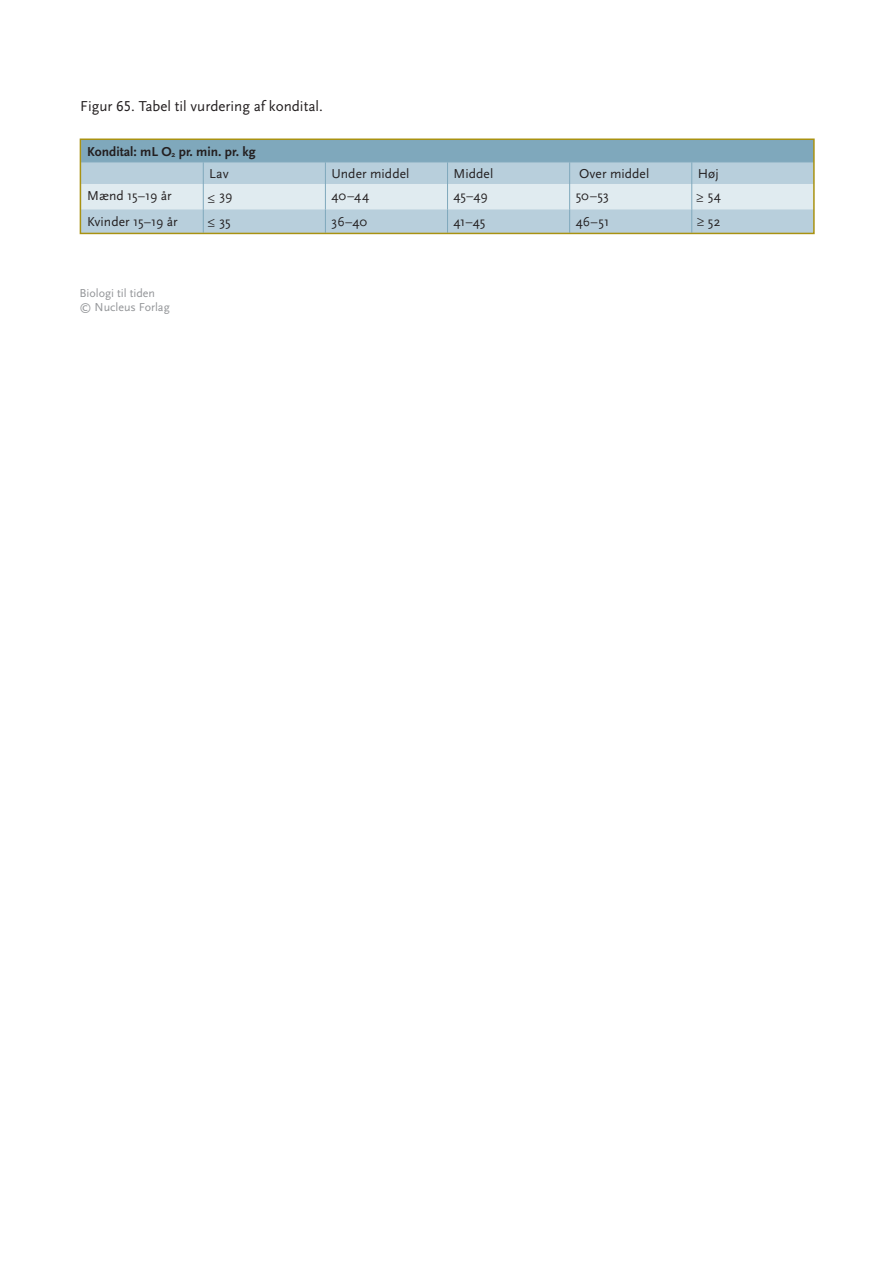
<style>
.page{position:relative;width:893px;height:1263px;background:#fff}
.page>*{position:absolute;margin:0;border:0;box-sizing:border-box;transform-origin:0 0}
.t1{font:15px "Scala Sans LF";color:#231f20}
.t2{font:13.5px "Scala Sans";letter-spacing:.005em;color:#231f20}
.t3{font:700 13.5px/22px "Scala Sans";color:#231f20}
.t4{font:12px/14.4px "Scala Sans LF";color:#939598}
.s1{font-weight:400}
</style>
<div class="page">
<div style="left:81px;top:140px;width:733px;height:22px;background:#7fa8bc"></div>
<div style="left:80px;top:138px;width:735px;height:96px;border:2px solid #a99212"></div>
<svg style="left:80px;top:161px;width:735px;height:72px;background:#c4d7e0"></svg>
<p class="t1" style="left:80px;top:98px;width:244px">Figur 65. Tabel til vurdering af kondital.</p>
<p class="t3" style="left:209px;top:141px;width:48px;text-indent:-122px">Kondital: mL O<sub>2</sub> pr. min. pr. kg<br><span class="s1">Lav</span></p>
<p class="t2" style="left:331px;top:166px;width:80px">Under middel</p>
<p class="t2" style="left:453px;top:166px;width:41px">Middel</p>
<p class="t2" style="left:579px;top:166px;width:72px">Over middel</p>
<p class="t2" style="left:698px;top:166px;width:23px">Høj</p>
<p class="t2" style="left:87px;top:188px;width:86px">Mænd 15–19 år</p>
<p class="t2" style="left:219px;top:188px;width:15px">39</p>
<p class="t2" style="left:331px;top:188px;width:39px">40–44</p>
<p class="t2" style="left:453px;top:188px;width:36px">45–49</p>
<p class="t2" style="left:576px;top:188px;width:35px">50–53</p>
<p class="t2" style="left:708px;top:188px;width:15px">54</p>
<p class="t2" style="left:87px;top:214px;width:92px">Kvinder 15–19 år</p>
<p class="t2" style="left:219px;top:214px;width:13px">35</p>
<p class="t2" style="left:331px;top:214px;width:37px">36–40</p>
<p class="t2" style="left:453px;top:214px;width:33px">41–45</p>
<p class="t2" style="left:576px;top:214px;width:35px">46–51</p>
<p class="t2" style="left:708px;top:214px;width:14px">52</p>
<p class="t4" style="left:80px;top:286px;width:92px">Biologi til tiden © Nucleus Forlag</p>
</div>
